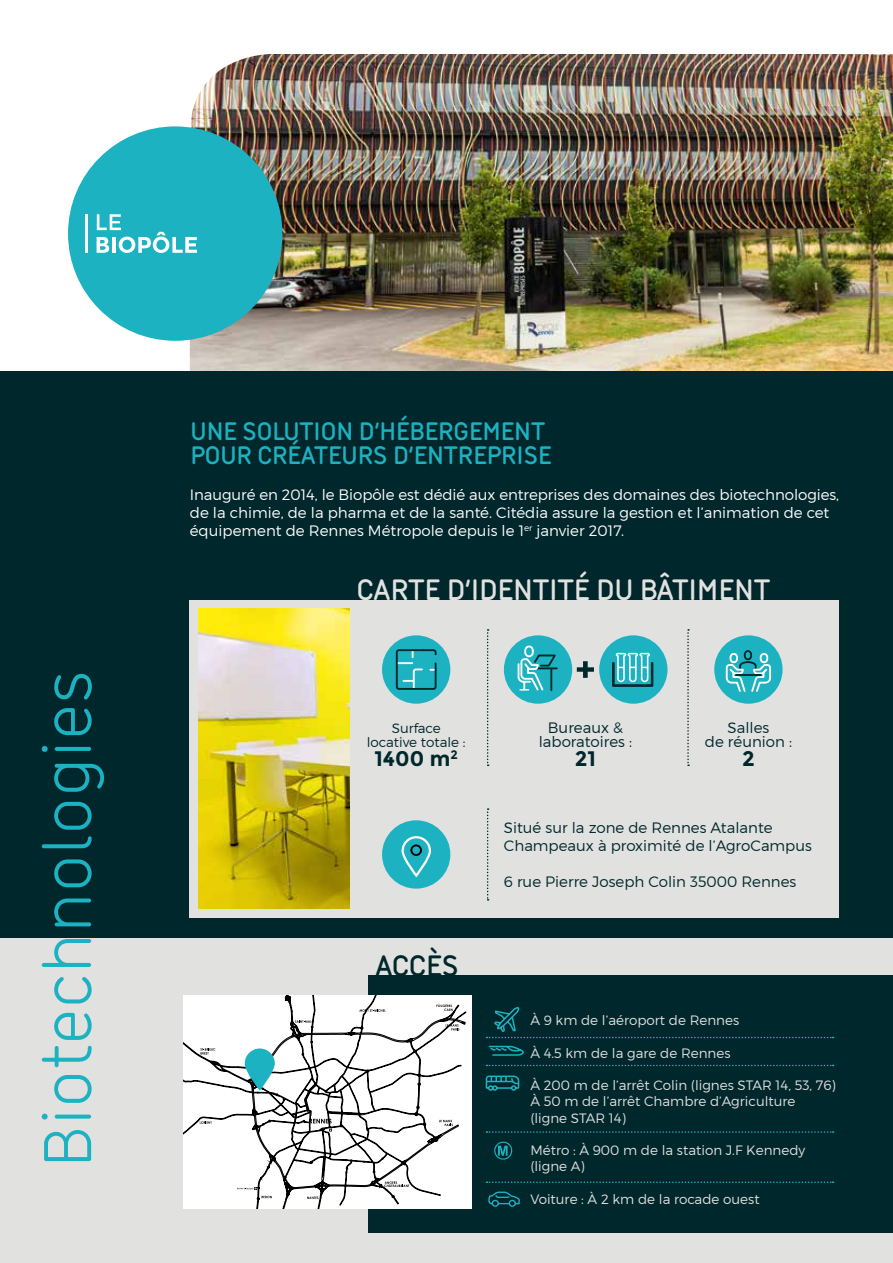
<style>
.page{position:relative;width:893px;height:1263px;background:#fff}
.page>*{position:absolute;margin:0;border:0;box-sizing:border-box;transform-origin:0 0}
.t1{font:72px "Citedia";color:#1cb2c1}
.t2{font:700 31.5px "Citedia";letter-spacing:-.05em;color:#e1e1e0}
.t3{font:700 31.5px "Citedia";letter-spacing:-.05em;color:#00272b}
.t4{font:700 27px/24px "Citedia";letter-spacing:-.05em;color:#1cb2c1}
.t5{font:700 21px "Montserrat";color:#00272b}
.t6{font:300 15px/18px "Montserrat";color:#fff}
.t7{font:300 15px/13.5px "Montserrat";color:#00272b;text-align:center}
.t8{font:300 13.5px/16.2px "Montserrat";color:#e1e1e0}
.t9{font:300 13.5px/13.5px "Montserrat";color:#00272b;text-align:center}
</style>
<div class="page">
<img style="left:190px;top:54px;width:703px;height:317px">
<div style="left:0;top:371px;width:893px;height:568px;background:#00272b"></div>
<div style="left:0;top:939px;width:893px;height:324px;background:#e1e1e0"></div>
<div style="left:190px;top:600px;width:649px;height:317px;background:#e1e1e0"></div>
<img style="left:198px;top:608px;width:151px;height:301px">
<div style="left:382px;top:635px;width:68px;height:69px;background:#1cb2c1;border-radius:50%"></div>
<div style="left:599px;top:635px;width:68px;height:69px;background:#1cb2c1;border-radius:50%"></div>
<svg style="left:612px;top:653px;width:41px;height:34px"></svg>
<svg style="left:577px;top:661px;width:17px;height:17px"></svg>
<svg style="left:487px;top:629px;width:2px;height:137px"></svg>
<svg style="left:487px;top:808px;width:2px;height:92px"></svg>
<svg style="left:687px;top:629px;width:2px;height:137px"></svg>
<svg style="left:396px;top:649px;width:41px;height:41px"></svg>
<div style="left:504px;top:635px;width:68px;height:69px;background:#1cb2c1;border-radius:50%"></div>
<svg style="left:517px;top:645px;width:41px;height:46px"></svg>
<div style="left:714px;top:635px;width:69px;height:69px;background:#1cb2c1;border-radius:50%"></div>
<svg style="left:725px;top:650px;width:47px;height:42px"></svg>
<hr style="left:736px;top:674px;width:25px;height:2px;background:#00272b">
<div style="left:382px;top:820px;width:68px;height:69px;background:#1cb2c1;border-radius:50%"></div>
<div style="left:401px;top:836px;width:30px;height:41px;border:2px solid #fff;border-radius:14px"></div>
<div style="left:410px;top:844px;width:12px;height:12px;border:2px solid #000;border-radius:50%"></div>
<div style="left:368px;top:975px;width:525px;height:257px;background:#00272b"></div>
<svg style="left:486px;top:1007px;width:348px;height:31px"></svg>
<svg style="left:486px;top:1065px;width:348px;height:1px"></svg>
<svg style="left:486px;top:1131px;width:348px;height:2px"></svg>
<svg style="left:486px;top:1181px;width:348px;height:2px"></svg>
<svg style="left:494px;top:1142px;width:18px;height:18px"></svg>
<svg style="left:488px;top:1045px;width:36px;height:11px"></svg>
<svg style="left:485px;top:1075px;width:35px;height:16px"></svg>
<svg style="left:488px;top:1191px;width:32px;height:16px"></svg>
<div style="left:184px;top:996px;width:288px;height:213px;background:#fff"></div>
<svg style="left:184px;top:996px;width:282px;height:213px"></svg>
<svg style="left:237px;top:1187px;width:20px;height:3px"></svg>
<svg style="left:262px;top:1196px;width:10px;height:2px"></svg>
<svg style="left:307px;top:1196px;width:11px;height:3px"></svg>
<svg style="left:200px;top:1121px;width:12px;height:3px"></svg>
<svg style="left:295px;top:1020px;width:19px;height:3px"></svg>
<svg style="left:446px;top:1024px;width:13px;height:6px"></svg>
<svg style="left:436px;top:1004px;width:17px;height:7px"></svg>
<svg style="left:384px;top:1181px;width:25px;height:6px"></svg>
<svg style="left:439px;top:1120px;width:14px;height:6px"></svg>
<svg style="left:360px;top:1009px;width:26px;height:3px"></svg>
<svg style="left:200px;top:1048px;width:15px;height:6px"></svg>
<svg style="left:309px;top:1119px;width:23px;height:12px"></svg>
<svg style="left:245px;top:1048px;width:30px;height:43px"></svg>
<div style="left:68px;top:126px;width:214px;height:215px;background:#1cb2c1;border-radius:50%"></div>
<hr style="left:85px;top:214px;width:3px;height:39px;background:#fff">
<svg style="left:97px;top:214px;width:100px;height:39px"></svg>
<h1 class="t1" style="left:26px;top:1169px;width:502px;rotate:-90deg">Biotechnologies</h1>
<h3 class="t4" style="left:190px;top:419px;width:364px">UNE SOLUTION D’HÉBERGEMENT<br>POUR CRÉATEURS D’ENTREPRISE</h3>
<p class="t6" style="left:190px;top:486px;width:651px">Inauguré en 2014, le Biopôle est dédié aux entreprises des domaines des biotechnologies, de la chimie, de la pharma et de la santé. Citédia assure la gestion et l’animation de cet équipement de Rennes Métropole depuis le 1<sup>er</sup> janvier 2017.</p>
<h2 class="t2" style="left:356px;top:571px;width:417px">CARTE D’IDENTITÉ DU BÂTIMENT</h2>
<p class="t9" style="left:367px;top:721px;width:100px">Surface locative totale :</p>
<h3 class="t5" style="left:374px;top:746px;width:85px">1400 m<sup>2</sup></h3>
<h2 class="t3" style="left:375px;top:947px;width:86px">ACCÈS</h2>
<p class="t7" style="left:539px;top:721px;width:95px">Bureaux &amp; laboratoires :</p>
<h3 class="t5" style="left:575px;top:746px;width:23px">21</h3>
<p class="t7" style="left:705px;top:721px;width:89px">Salles<br>de réunion :</p>
<h3 class="t5" style="left:742px;top:746px;width:14px">2</h3>
<p class="t7" style="left:504px;top:818px;width:310px;line-height:18px;text-align:left">Situé sur la zone de Rennes Atalante<br>Champeaux à proximité de l’AgroCampus</p>
<p class="t7" style="left:504px;top:874px;width:294px">6 rue Pierre Joseph Colin 35000 Rennes</p>
<p class="t8" style="left:530px;top:1012px;width:210px">À 9 km de l’aéroport de Rennes</p>
<p class="t8" style="left:530px;top:1045px;width:202px">À 4.5 km de la gare de Rennes</p>
<p class="t8" style="left:530px;top:1077px;width:307px">À 200 m de l’arrêt Colin (lignes STAR 14, 53, 76)<br>À 50 m de l’arrêt Chambre d’Agriculture<br>(ligne STAR 14)</p>
<p class="t8" style="left:530px;top:1142px;width:276px">Métro : À 900 m de la station J.F Kennedy (ligne A)</p>
<p class="t8" style="left:530px;top:1190px;width:231px">Voiture : À 2 km de la rocade ouest</p>
</div>
